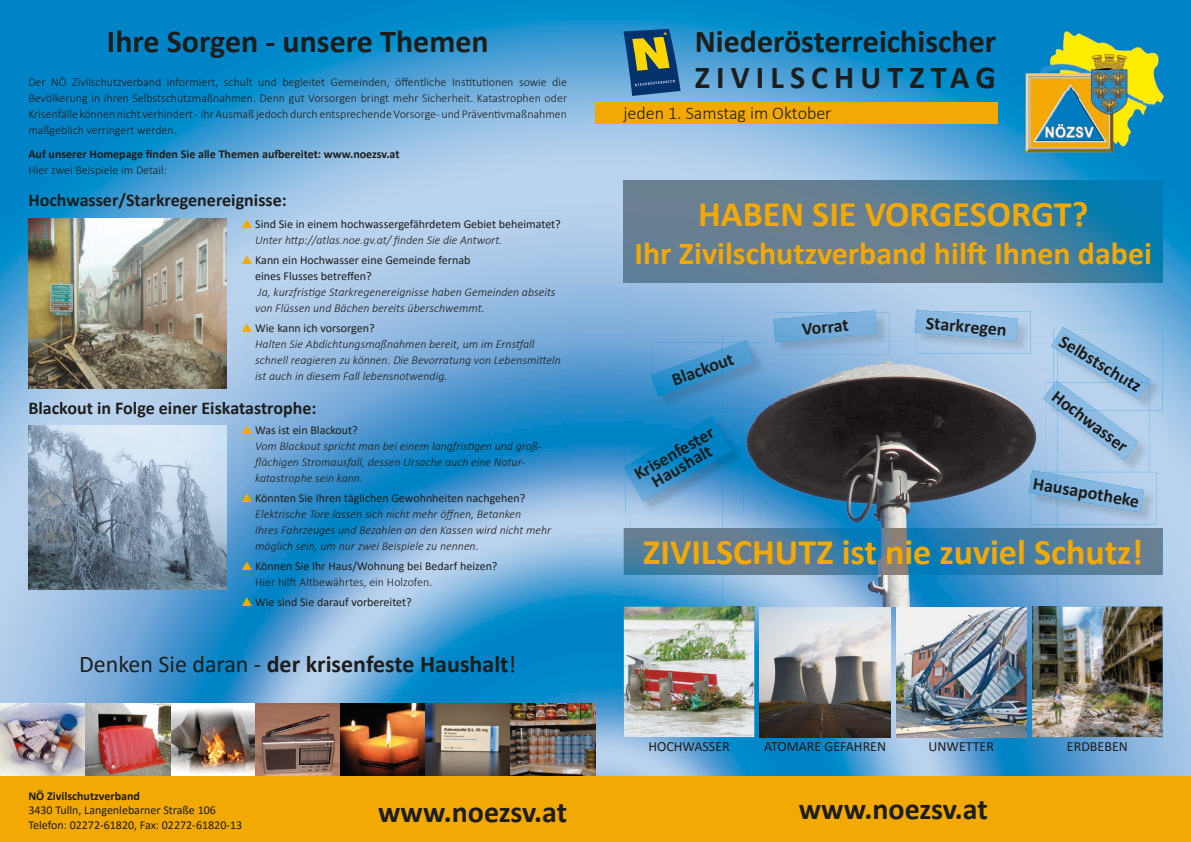
<style>
.page{position:relative;width:1191px;height:842px;background:#fff}
.page>*{position:absolute;margin:0;border:0;box-sizing:border-box;transform-origin:0 0}
.t1{font:700 36px "Calibri";color:#f3a904}
.t2{font:700 32px/36px "Calibri";color:#1d1d1b}
.t3{font:700 32px "Calibri";color:#f3a904}
.t4{font:700 30px "Calibri";letter-spacing:-.005em;color:#1d1d1b}
.t5{font:700 24px "Calibri";color:#1d1d1b}
.t6{font:700 18px/15px "Calibri";color:#1d1d1b;text-align:center}
.t7{font:300 18px "Calibri";color:#1d1d1b}
.t8{font:14px "Calibri";color:#1d1d1b}
.t9{font:italic 300 12px/16px "Calibri";color:#1d1d1b}
.t10{font:300 12px/16px "Calibri";color:#1d1d1b;text-align:justify}
.t11{font:12px/14.4px "Calibri";color:#1d1d1b}
.t12{font:700 12px "Calibri";color:#1d1d1b}
.s1{font-weight:400}
</style>
<div class="page">
<img style="left:0;top:0;width:490px;height:703px">
<img style="left:490px;top:0;width:280px;height:210px">
<img style="left:770px;top:0;width:280px;height:180px">
<div style="left:1050px;top:0;width:141px;height:35px;background:#0084c7"></div>
<img style="left:1156px;top:35px;width:35px;height:742px">
<img style="left:1050px;top:161px;width:106px;height:19px">
<img style="left:490px;top:210px;width:140px;height:567px">
<img style="left:630px;top:282px;width:175px;height:68px">
<img style="left:805px;top:282px;width:351px;height:33px">
<img style="left:889px;top:315px;width:25px;height:21px">
<img style="left:1030px;top:315px;width:126px;height:21px">
<img style="left:630px;top:350px;width:35px;height:66px">
<img style="left:665px;top:409px;width:57px;height:7px">
<img style="left:1121px;top:411px;width:35px;height:196px">
<img style="left:1057px;top:524px;width:64px;height:83px">
<img style="left:630px;top:513px;width:92px;height:94px">
<img style="left:754px;top:607px;width:278px;height:24px">
<img style="left:736px;top:631px;width:34px;height:146px">
<img style="left:876px;top:631px;width:34px;height:146px">
<img style="left:1016px;top:631px;width:34px;height:146px">
<img style="left:630px;top:737px;width:106px;height:40px">
<img style="left:770px;top:737px;width:106px;height:40px">
<img style="left:910px;top:737px;width:106px;height:40px">
<img style="left:1050px;top:737px;width:106px;height:40px">
<img style="left:624px;top:607px;width:130px;height:130px">
<img style="left:896px;top:607px;width:130px;height:130px">
<img style="left:760px;top:607px;width:130px;height:130px">
<img style="left:1032px;top:607px;width:130px;height:130px">
<img style="left:28px;top:218px;width:199px;height:170px">
<img style="left:28px;top:425px;width:199px;height:165px">
<img style="left:722px;top:336px;width:331px;height:33px">
<img style="left:756px;top:369px;width:301px;height:159px">
<img style="left:722px;top:409px;width:34px;height:119px">
<img style="left:722px;top:575px;width:335px;height:32px">
<img style="left:722px;top:607px;width:32px;height:1px">
<svg style="left:1032px;top:607px;width:25px;height:1px"></svg>
<img style="left:0;top:703px;width:595px;height:74px">
<img style="left:1016px;top:22px;width:157px;height:139px">
<div style="left:595px;top:103px;width:403px;height:21px;background:#f3a904"></div>
<svg style="left:623px;top:29px;width:57px;height:67px;background:#4d6f6d"></svg>
<div style="left:0;top:777px;width:1191px;height:65px;background:#f3a904"></div>
<img style="left:624px;top:528px;width:538px;height:47px">
<img style="left:624px;top:180px;width:538px;height:102px">
<img style="left:652px;top:342px;width:114px;height:67px">
<img style="left:650px;top:349px;width:72px;height:47px">
<img style="left:722px;top:340px;width:32px;height:33px">
<img style="left:625px;top:418px;width:118px;height:95px">
<img style="left:623px;top:416px;width:99px;height:85px">
<img style="left:722px;top:434px;width:9px;height:22px">
<img style="left:877px;top:312px;width:12px;height:24px">
<img style="left:775px;top:336px;width:114px;height:18px">
<img style="left:773px;top:310px;width:104px;height:26px">
<img style="left:775px;top:336px;width:68px;height:6px">
<img style="left:916px;top:311px;width:114px;height:43px">
<img style="left:914px;top:310px;width:104px;height:26px">
<img style="left:956px;top:336px;width:60px;height:5px">
<img style="left:1150px;top:329px;width:12px;height:82px">
<img style="left:1053px;top:350px;width:4px;height:31px">
<svg style="left:1053px;top:329px;width:4px;height:7px"></svg>
<img style="left:1057px;top:327px;width:93px;height:145px">
<img style="left:1051px;top:336px;width:6px;height:14px">
<img style="left:1058px;top:335px;width:84px;height:48px">
<img style="left:1045px;top:407px;width:12px;height:63px">
<img style="left:1111px;top:383px;width:37px;height:16px">
<img style="left:1120px;top:383px;width:22px;height:9px">
<svg style="left:1045px;top:383px;width:8px;height:2px"></svg>
<img style="left:1058px;top:411px;width:80px;height:49px">
<img style="left:1042px;top:385px;width:11px;height:22px">
<img style="left:1053px;top:381px;width:43px;height:30px">
<img style="left:1030px;top:472px;width:126px;height:52px">
<img style="left:1057px;top:475px;width:87px;height:37px">
<img style="left:1028px;top:470px;width:29px;height:28px">
<svg style="left:242px;top:219px;width:10px;height:9px"></svg>
<svg style="left:242px;top:255px;width:10px;height:9px"></svg>
<svg style="left:242px;top:323px;width:10px;height:9px"></svg>
<svg style="left:242px;top:426px;width:10px;height:8px"></svg>
<svg style="left:242px;top:494px;width:10px;height:8px"></svg>
<svg style="left:242px;top:562px;width:10px;height:8px"></svg>
<svg style="left:242px;top:598px;width:10px;height:8px"></svg>
<h2 class="t2" style="left:107px;top:23px;width:383px">Ihre Sorgen - unsere Themen</h2>
<p class="t10" style="left:28px;top:73px;width:540px">Der NÖ Zivilschutzverband informiert, schult und begleitet Gemeinden, öffentliche Institutionen sowie die Bevölkerung in ihren Selbstschutzmaßnahmen. Denn gut Vorsorgen bringt mehr Sicherheit. Katastrophen oder Krisenfälle können nicht verhindert - ihr Ausmaß jedoch durch entsprechende Vorsorge- und Präventivmaßnahmen maßgeblich verringert werden.</p>
<p class="t12" style="left:28px;top:145px;width:373px">Auf unserer Homepage finden Sie alle Themen aufbereitet: www.noezsv.at</p>
<p class="t10" style="left:28px;top:161px;width:140px">Hier zwei Beispiele im Detail:</p>
<h3 class="t6" style="left:28px;top:191px;width:260px">Hochwasser/Starkregenereignisse:</h3>
<p class="t11" style="left:255px;top:216px;width:307px">Sind Sie in einem hochwassergefährdetem Gebiet beheimatet?</p>
<p class="t9" style="left:255px;top:231px;width:248px">Unter http://atlas.noe.gv.at/ finden Sie die Antwort.</p>
<p class="t11" style="left:255px;top:251px;width:217px;line-height:16px">Kann ein Hochwasser eine Gemeinde fernab eines Flusses betreffen?</p>
<p class="t9" style="left:255px;top:283px;width:302px">Ja, kurzfristige Starkregenereignisse haben Gemeinden abseits von Flüssen und Bächen bereits überschwemmt.</p>
<p class="t11" style="left:255px;top:320px;width:121px">Wie kann ich vorsorgen?</p>
<p class="t9" style="left:255px;top:335px;width:307px">Halten Sie Abdichtungsmaßnahmen bereit, um im Ernstfall schnell reagieren zu können. Die Bevorratung von Lebensmitteln ist auch in diesem Fall lebensnotwendig.</p>
<h3 class="t6" style="left:28px;top:399px;width:290px">Blackout in Folge einer Eiskatastrophe:</h3>
<p class="t11" style="left:255px;top:423px;width:104px">Was ist ein Blackout?</p>
<p class="t9" style="left:255px;top:438px;width:288px">Vom Blackout spricht man bei einem langfristigen und groß&shy;flächigen Stromausfall, dessen Ursache auch eine Natur&shy;katastrophe sein kann.</p>
<p class="t11" style="left:255px;top:491px;width:272px">Könnten Sie Ihren täglichen Gewohnheiten nachgehen?</p>
<p class="t9" style="left:255px;top:506px;width:297px">Elektrische Tore lassen sich nicht mehr öffnen, Betanken<br>Ihres Fahrzeuges und Bezahlen an den Kassen wird nicht mehr möglich sein, um nur zwei Beispiele zu nennen.</p>
<p class="t11" style="left:255px;top:559px;width:244px">Können Sie Ihr Haus/Wohnung bei Bedarf heizen?</p>
<p class="t10" style="left:255px;top:574px;width:179px">Hier hilft Altbewährtes, ein Holzofen.</p>
<p class="t11" style="left:255px;top:595px;width:158px">Wie sind Sie darauf vorbereitet?</p>
<h3 class="t5" style="left:79px;top:647px;width:439px"><span class="s1">Denken Sie daran -</span> der krisenfeste Haushalt<span class="s1">!</span></h3>
<p class="t12" style="left:28px;top:787px;width:113px">NÖ Zivilschutzverband</p>
<p class="t11" style="left:28px;top:803px;width:215px">3430 Tulln, Langenlebarner Straße 106<br>Telefon: 02272-61820, Fax: 02272-61820-13</p>
<h3 class="t4" style="left:378px;top:791px;width:190px">www.noezsv.at</h3>
<h2 class="t2" style="left:694px;top:23px;width:303px">Niederösterreichischer<br>ZIVILSCHUTZTAG</h2>
<h3 class="t7" style="left:623px;top:102px;width:210px">jeden 1. Samstag im Oktober</h3>
<h1 class="t1" style="left:698px;top:188px;width:392px">HABEN SIE VORGESORGT?</h1>
<h2 class="t3" style="left:634px;top:230px;width:519px">Ihr Zivilschutzverband hilft Ihnen dabei</h2>
<h3 class="t6" style="left:669px;top:373px;width:66px;rotate:-20deg">Blackout</h3>
<h3 class="t6" style="left:631px;top:468px;width:91px;rotate:-30deg">Krisenfester<br>Haushalt</h3>
<h3 class="t6" style="left:801px;top:321px;width:48px;rotate:-5deg">Vorrat</h3>
<h3 class="t6" style="left:926px;top:315px;width:82px;rotate:5deg">Starkregen</h3>
<h3 class="t6" style="left:1065px;top:333px;width:94px;rotate:31deg">Selbstschutz</h3>
<h3 class="t6" style="left:1058px;top:387px;width:92px;rotate:37deg">Hochwasser</h3>
<h3 class="t6" style="left:1034px;top:475px;width:109px;rotate:10deg">Hausapotheke</h3>
<h1 class="t1" style="left:643px;top:527px;width:501px">ZIVILSCHUTZ ist nie zuviel Schutz!</h1>
<p class="t8" style="left:648px;top:737px;width:83px">HOCHWASSER</p>
<p class="t8" style="left:764px;top:737px;width:123px">ATOMARE GEFAHREN</p>
<p class="t8" style="left:928px;top:737px;width:67px">UNWETTER</p>
<p class="t8" style="left:1067px;top:737px;width:62px">ERDBEBEN</p>
<h3 class="t4" style="left:798px;top:788px;width:190px">www.noezsv.at</h3>
</div>
